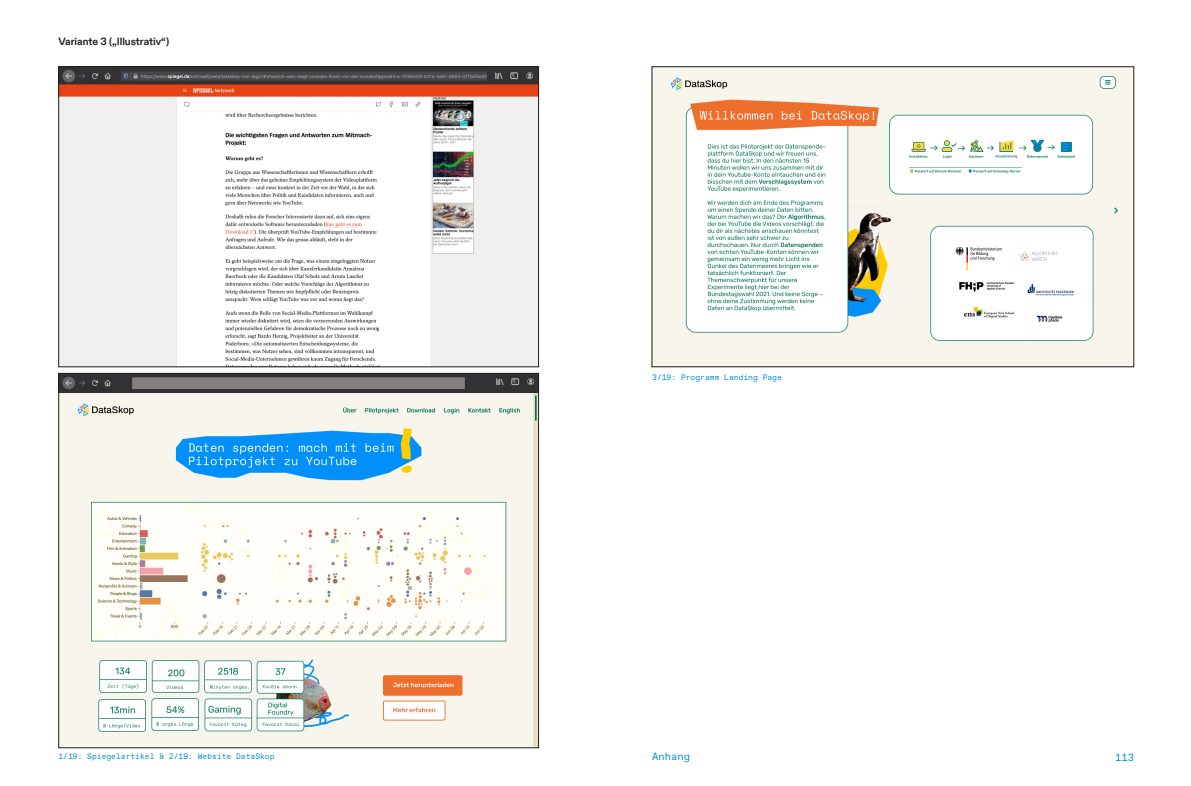
<style>
.page{position:relative;width:1191px;height:786px;background:#fff}
.page>*{position:absolute;margin:0;border:0;box-sizing:border-box;transform-origin:0 0}
.Fließtext{font:700 10.5px "ABC Diatype Edu";color:#1d1d1b}
.t1{font:10.5px "ABC Favorit Edu Mono";color:#0090d7}
.Fließtext-2{font:8px "ABC Favorit Edu Mono";color:#0090d7}
</style>
<div class="page">
<img style="left:654px;top:68px;width:478px;height:297px">
<div style="left:652px;top:66px;width:482px;height:301px;border:1px solid #1d1d1b"></div>
<img style="left:60px;top:375px;width:477px;height:370px">
<img style="left:60px;top:68px;width:477px;height:297px">
<div style="left:58px;top:66px;width:481px;height:301px;border:1px solid #1d1d1b"></div>
<p class="Fließtext" style="left:58px;top:33px;width:112px">Variante 3 („Illustrativ“)</p>
<p class="Fließtext-2" style="left:58px;top:751px;width:218px">1/19: Spiegelartikel &amp; 2/19: Website DataSkop</p>
<p class="Fließtext-2" style="left:652px;top:372px;width:131px">3/19: Programm Landing Page</p>
<p class="t1" style="left:652px;top:749px;width:39px">Anhang</p>
<h1 class="t1" style="left:1115px;top:750px;width:20px">113</h1>
</div>
